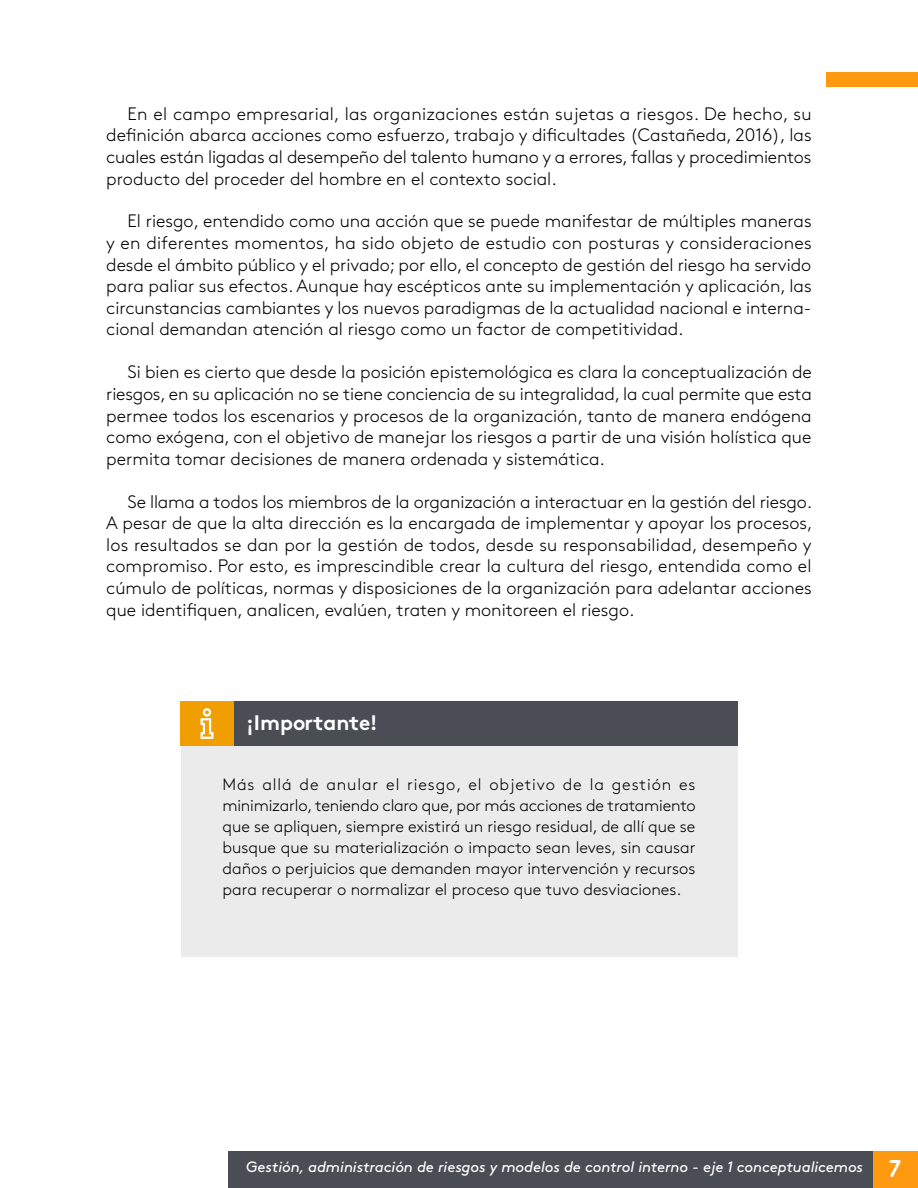
<style>
.page{position:relative;width:918px;height:1188px;background:#fff}
.page>*{position:absolute;margin:0;border:0;box-sizing:border-box;transform-origin:0 0}
.t1{font:700 21px "Brown Std";color:#fff}
.t2{font:300 18px/21.6px "Brown Std";color:#000;text-align:justify}
.t3{font:300 16.5px/21px "Brown Std";color:#000;text-align:justify}
.t4{font:italic 15px "Brown Std";letter-spacing:-.005em;color:#fff}
.s1{font-family:"Areandina Voz";font-style:normal;font-size:24px}
</style>
<div class="page">
<div style="left:229px;top:1151px;width:644px;height:37px;background:#4a4d54"></div>
<div style="left:826px;top:72px;width:92px;height:15px;background:#ff990f"></div>
<div style="left:873px;top:1151px;width:45px;height:37px;background:#ff990f"></div>
<div style="left:181px;top:746px;width:556px;height:211px;background:#ebebeb"></div>
<div style="left:181px;top:702px;width:556px;height:44px;background:#4a4d54"></div>
<div style="left:181px;top:702px;width:53px;height:44px;background:#f09e00"></div>
<svg style="left:201px;top:708px;width:13px;height:31px"></svg>
<p class="t2" style="left:106px;top:103px;width:707px;text-indent:21px">En el campo empresarial, las organizaciones están sujetas a riesgos. De hecho, su definición abarca acciones como esfuerzo, trabajo y dificultades (Castañeda, 2016), las cuales están ligadas al desempeño del talento humano y a errores, fallas y procedimientos producto del proceder del hombre en el contexto social.</p>
<p class="t2" style="left:106px;top:211px;width:707px;text-indent:21px">El riesgo, entendido como una acción que se puede manifestar de múltiples maneras y en diferentes momentos, ha sido objeto de estudio con posturas y consideraciones desde el ámbito público y el privado; por ello, el concepto de gestión del riesgo ha servido para paliar sus efectos. Aunque hay escépticos ante su implementación y aplicación, las circunstancias cambiantes y los nuevos paradigmas de la actualidad nacional e interna&shy;cional demandan atención al riesgo como un factor de competitividad.</p>
<p class="t2" style="left:106px;top:362px;width:707px;text-indent:21px">Si bien es cierto que desde la posición epistemológica es clara la conceptualización de riesgos, en su aplicación no se tiene conciencia de su integralidad, la cual permite que esta permee todos los escenarios y procesos de la organización, tanto de manera endógena como exógena, con el objetivo de manejar los riesgos a partir de una visión holística que permita tomar decisiones de manera ordenada y sistemática.</p>
<p class="t2" style="left:106px;top:491px;width:708px;text-align:left;text-indent:21px">Se llama a todos los miembros de la organización a interactuar en la gestión del riesgo.<br>A pesar de que la alta dirección es la encargada de implementar y apoyar los procesos, los resultados se dan por la gestión de todos, desde su responsabilidad, desempeño y compromiso. Por esto, es imprescindible crear la cultura del riesgo, entendida como el cúmulo de políticas, normas y disposiciones de la organización para adelantar acciones que identifiquen, analicen, evalúen, traten y monitoreen el riesgo.</p>
<p class="t1" style="left:246px;top:710px;width:133px">¡Importante!</p>
<p class="t3" style="left:222px;top:774px;width:475px">Más allá de anular el riesgo, el objetivo de la gestión es minimizarlo, teniendo claro que, por más acciones de tratamiento que se apliquen, siempre existirá un riesgo residual, de allí que se busque que su materialización o impacto sean leves, sin causar daños o perjuicios que demanden mayor intervención y recursos para recuperar o normalizar el proceso que tuvo desviaciones.</p>
<p class="t4" style="left:246px;top:1158px;width:657px">Gestión, administración de riesgos y modelos de control interno - eje 1 conceptualicemos <span class="s1">7</span></p>
</div>
